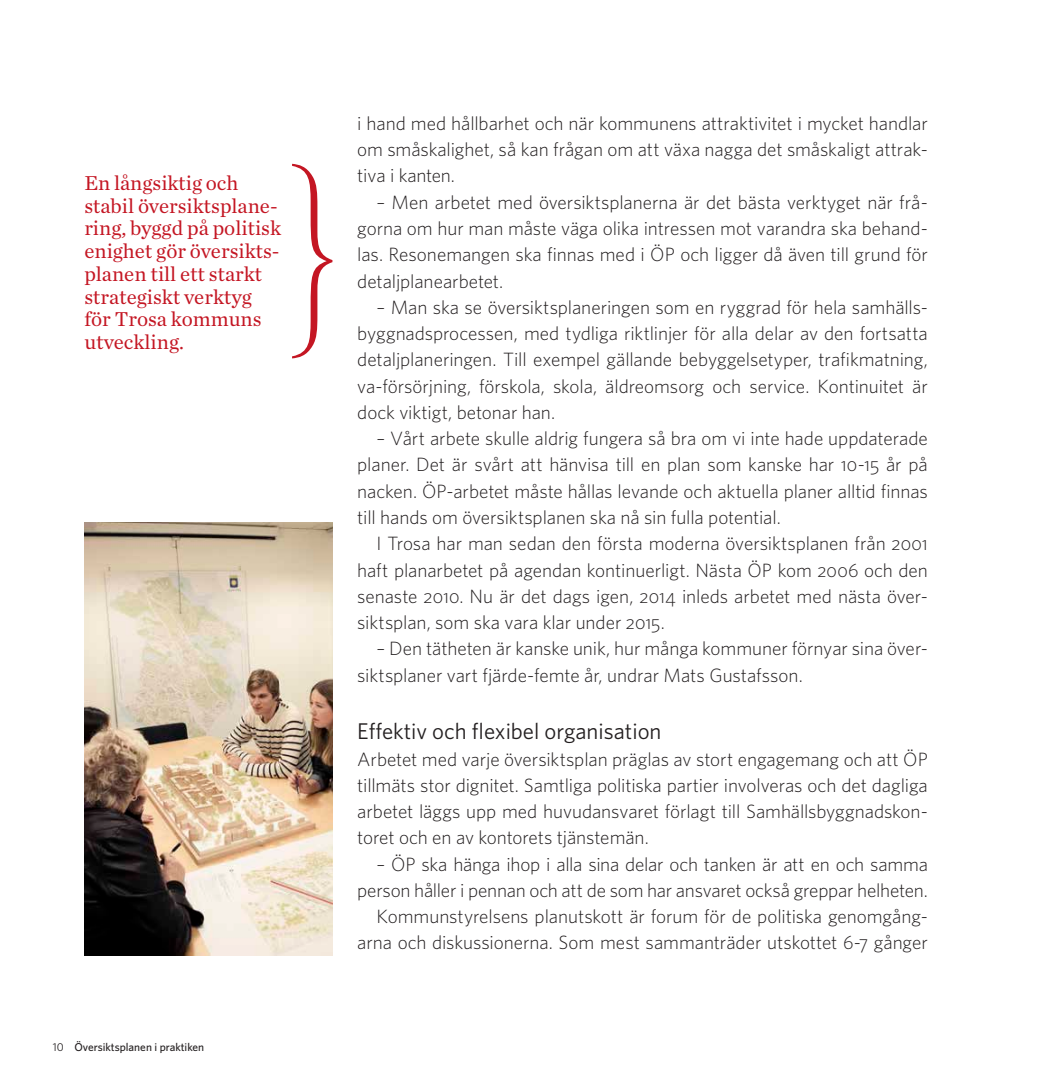
<style>
.page{position:relative;width:1042px;height:1092px;background:#fff}
.page>*{position:absolute;margin:0;border:0;box-sizing:border-box;transform-origin:0 0}
.t1{font:22.75px "Whitney";color:#231f20}
.t2{font:21px/22.8px "Chronicle Text G1";color:#c41623}
.t3{font:300 19.25px/26.2px "Whitney";letter-spacing:-.005em;color:#231f20;text-align:justify}
.t4{font:500 11.38px "Whitney";color:#231f20}
.s1{font-weight:400}
</style>
<div class="page">
<svg style="left:292px;top:164px;width:40px;height:194px"></svg>
<img style="left:84px;top:522px;width:248px;height:433px">
<p class="t2" style="left:84px;top:170px;width:198px">En långsiktig och stabil översiktsplane&shy;ring, byggd på politisk enighet gör översikts&shy;planen till ett starkt strategiskt verktyg för Trosa kommuns utveckling.</p>
<p class="t4" style="left:53px;top:1039px;width:153px"><span class="s1">10</span> Översiktsplanen i praktiken</p>
<p class="t3" style="left:357px;top:109px;width:572px">i hand med hållbarhet och när kommunens attraktivitet i mycket handlar om småskalighet, så kan frågan om att växa nagga det småskaligt attrak&shy;tiva i kanten.</p>
<p class="t3" style="left:357px;top:188px;width:572px;text-indent:19px">– Men arbetet med översiktsplanerna är det bästa verktyget när frå&shy;gorna om hur man måste väga olika intressen mot varandra ska behand&shy;las. Resonemangen ska finnas med i ÖP och ligger då även till grund för detaljplanearbetet.</p>
<p class="t3" style="left:357px;top:293px;width:572px;text-indent:19px">– Man ska se översiktsplaneringen som en ryggrad för hela samhälls&shy;byggnadsprocessen, med tydliga riktlinjer för alla delar av den fortsatta detaljplaneringen. Till exempel gällande bebyggelsetyper, trafikmatning, va-försörjning, förskola, skola, äldreomsorg och service. Kontinuitet är dock viktigt, betonar han.</p>
<p class="t3" style="left:357px;top:425px;width:572px;text-indent:19px">– Vårt arbete skulle aldrig fungera så bra om vi inte hade uppdaterade planer. Det är svårt att hänvisa till en plan som kanske har 10-15 år på nacken. ÖP-arbetet måste hållas levande och aktuella planer alltid finnas till hands om översiktsplanen ska nå sin fulla potential.</p>
<p class="t3" style="left:357px;top:530px;width:572px;text-indent:19px">I Trosa har man sedan den första moderna översiktsplanen från 2001 haft planarbetet på agendan kontinuerligt. Nästa ÖP kom 2006 och den senaste 2010. Nu är det dags igen, 2014 inleds arbetet med nästa över&shy;siktsplan, som ska vara klar under 2015.</p>
<p class="t3" style="left:357px;top:635px;width:572px;text-indent:19px">– Den tätheten är kanske unik, hur många kommuner förnyar sina över&shy;siktsplaner vart fjärde-femte år, undrar Mats Gustafsson.</p>
<p class="t1" style="left:357px;top:716px;width:306px">Effektiv och flexibel organisation</p>
<p class="t3" style="left:357px;top:745px;width:572px">Arbetet med varje översiktsplan präglas av stort engagemang och att ÖP tillmäts stor dignitet. Samtliga politiska partier involveras och det dagliga arbetet läggs upp med huvudansvaret förlagt till Samhällsbyggnadskon&shy;toret och en av kontorets tjänstemän.</p>
<p class="t3" style="left:357px;top:850px;width:572px;text-align:right">– ÖP ska hänga ihop i alla sina delar och tanken är att en och samma person håller i pennan och att de som har ansvaret också greppar helheten.<br>Kommunstyrelsens planutskott är forum för de politiska genomgång&shy;arna och diskussionerna. Som mest sammanträder utskottet 6-7 gånger</p>
</div>
